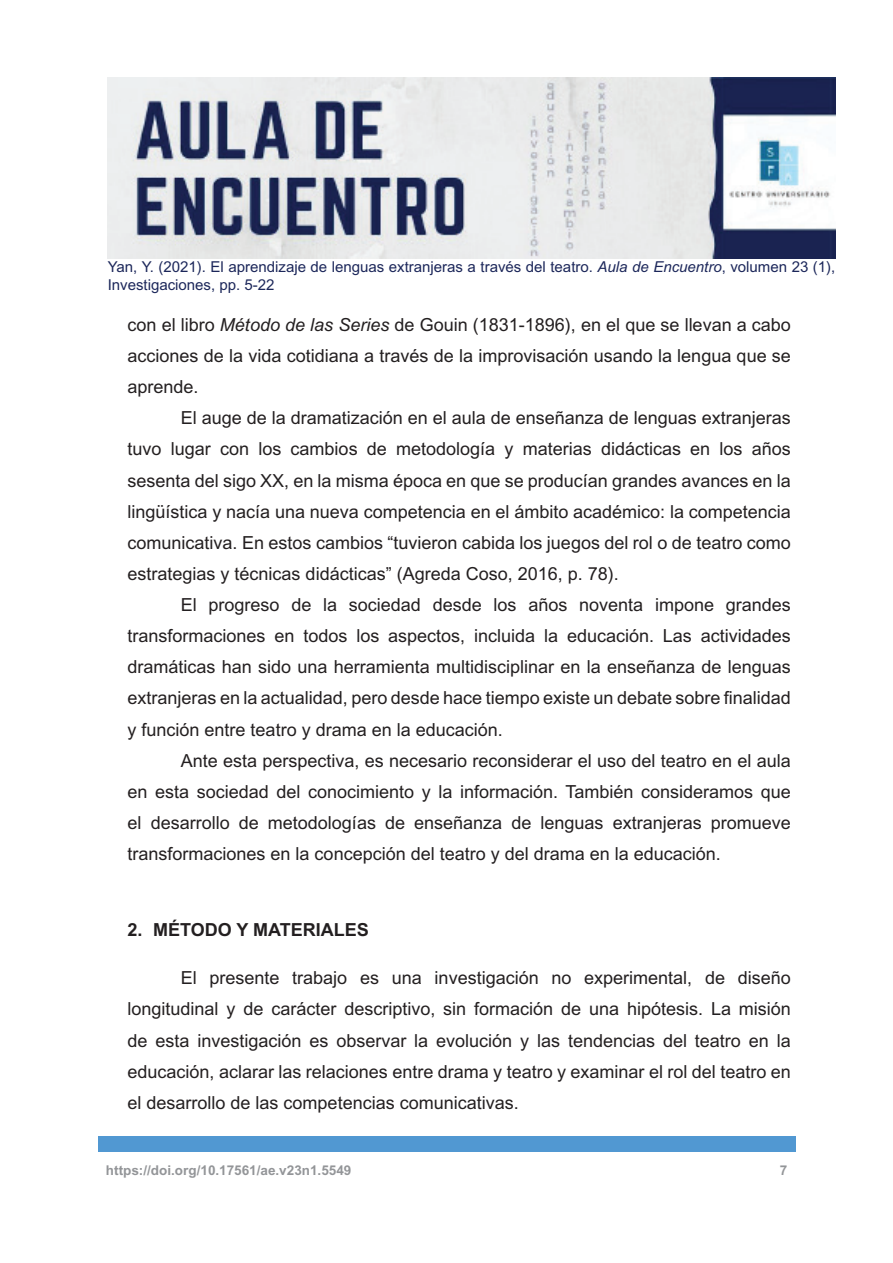
<style>
.page{position:relative;width:893px;height:1263px;background:#fff}
.page>*{position:absolute;margin:0;border:0;box-sizing:border-box;transform-origin:0 0}
.t1{font:18px/31px "Arial MT Std";color:#231f20;text-align:justify}
.t2{font:700 18px "Arial MT Std";color:#231f20}
.t3{font:15px/18px "Arial MT Std";color:#1c275a}
.t4{font:700 13.5px "Arial MT Std";color:#939598}
.s1{font-style:italic}
</style>
<div class="page">
<img style="left:108px;top:77px;width:727px;height:182px">
<div style="left:98px;top:1136px;width:697px;height:16px;background:#5198d2"></div>
<p class="t3" style="left:108px;top:258px;width:729px">Yan, Y. (2021). El aprendizaje de lenguas extranjeras a través del teatro. <span class="s1">Aula de Encuentro</span>, volumen 23 (1),<br>Investigaciones, pp. 5-22</p>
<p class="t1" style="left:128px;top:309px;width:665px">con el libro <span class="s1">Método de las Series</span> de Gouin (1831-1896), en el que se llevan a cabo acciones de la vida cotidiana a través de la improvisación usando la lengua que se aprende.</p>
<p class="t1" style="left:128px;top:402px;width:665px;text-indent:53px">El auge de la dramatización en el aula de enseñanza de lenguas extranjeras tuvo lugar con los cambios de metodología y materias didácticas en los años sesenta del sigo XX, en la misma época en que se producían grandes avances en la lingüística y nacía una nueva competencia en el ámbito académico: la competencia comunicativa. En estos cambios “tuvieron cabida los juegos del rol o de teatro como estrategias y técnicas didácticas” (Agreda Coso, 2016, p. 78).</p>
<p class="t1" style="left:128px;top:589px;width:665px;text-indent:53px">El progreso de la sociedad desde los años noventa impone grandes transformaciones en todos los aspectos, incluida la educación. Las actividades dramáticas han sido una herramienta multidisciplinar en la enseñanza de lenguas extranjeras en la actualidad, pero desde hace tiempo existe un debate sobre finalidad y función entre teatro y drama en la educación.</p>
<p class="t1" style="left:128px;top:745px;width:665px;text-indent:53px">Ante esta perspectiva, es necesario reconsiderar el uso del teatro en el aula en esta sociedad del conocimiento y la información. También consideramos que el desarrollo de metodologías de enseñanza de lenguas extranjeras promueve transformaciones en la concepción del teatro y del drama en la educación.</p>
<p class="t2" style="left:128px;top:919px;width:243px">2. MÉTODO Y MATERIALES</p>
<p class="t1" style="left:128px;top:962px;width:665px;text-indent:53px">El presente trabajo es una investigación no experimental, de diseño longitudinal y de carácter descriptivo, sin formación de una hipótesis. La misión de esta investigación es observar la evolución y las tendencias del teatro en la educación, aclarar las relaciones entre drama y teatro y examinar el rol del teatro en el desarrollo de las competencias comunicativas.</p>
<p class="t4" style="left:106px;top:1162px;width:247px">https://doi.org/10.17561/ae.v23n1.5549</p>
<p class="t4" style="left:780px;top:1162px;width:9px">7</p>
</div>
